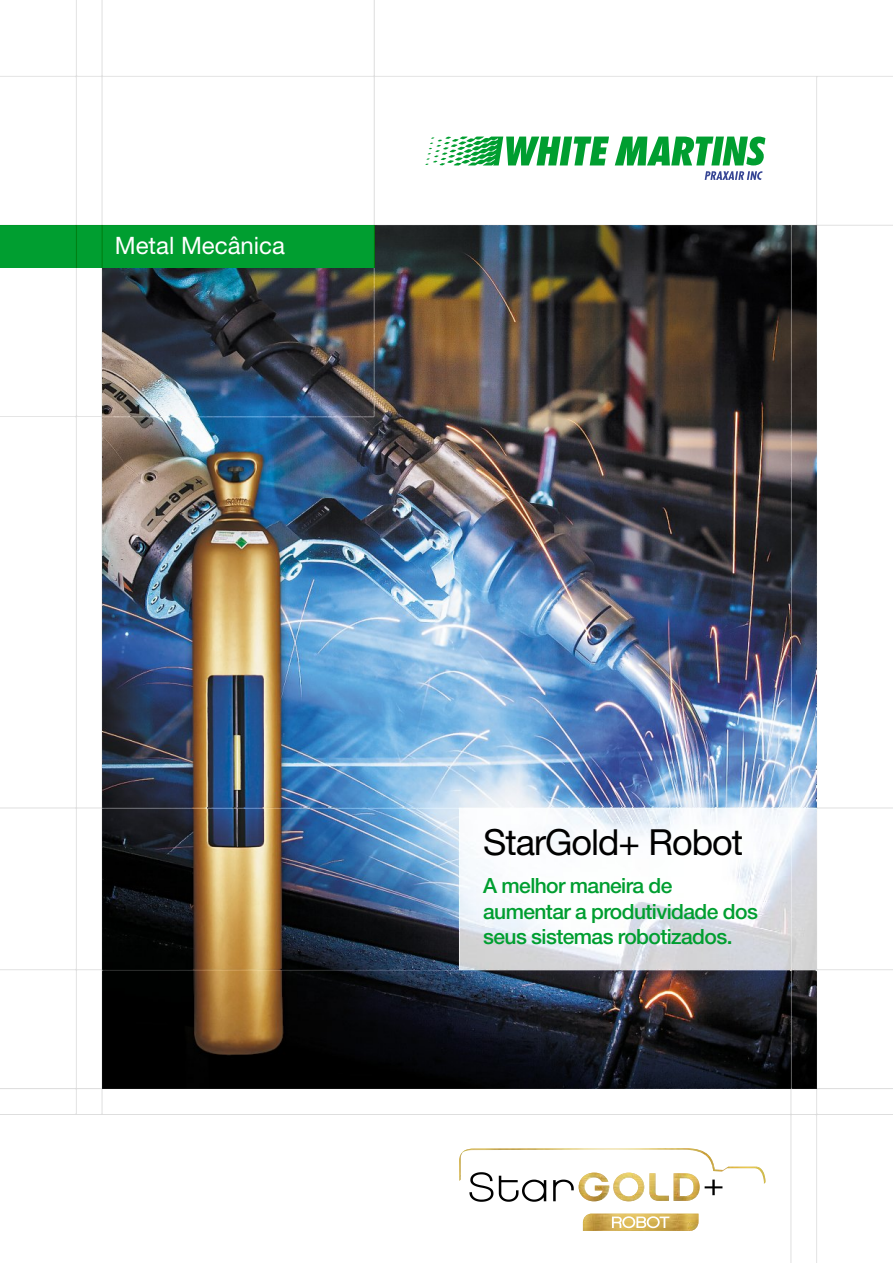
<style>
.page{position:relative;width:893px;height:1263px;background:#fff}
.page>*{position:absolute;margin:0;border:0;box-sizing:border-box;transform-origin:0 0}
.t1{font:36px "Helvetica Neue";letter-spacing:-.03em;color:#000}
.t2{font:24px "Helvetica Neue";color:#fff}
.t3{font:500 21px/25.5px "Helvetica Neue";letter-spacing:-.03em;color:#009e30}
</style>
<div class="page">
<img style="left:0;top:0;width:893px;height:1263px">
<img style="left:102px;top:225px;width:714px;height:864px">
<img style="left:459px;top:808px;width:357px;height:161px">
<div style="left:0;top:225px;width:374px;height:43px;background:#009e30"></div>
<svg style="left:425px;top:137px;width:340px;height:43px"></svg>
<svg style="left:459px;top:1184px;width:306px;height:18px"></svg>
<img style="left:459px;top:1148px;width:306px;height:36px">
<svg style="left:583px;top:1214px;width:115px;height:17px;background:#d7b86a"></svg>
<p class="t2" style="left:115px;top:235px;width:172px">Metal Mecânica</p>
<h1 class="t1" style="left:483px;top:826px;width:262px">StarGold+ Robot</h1>
<p class="t3" style="left:483px;top:874px;width:276px">A melhor maneira de aumentar a produtividade dos seus sistemas robotizados.</p>
</div>
